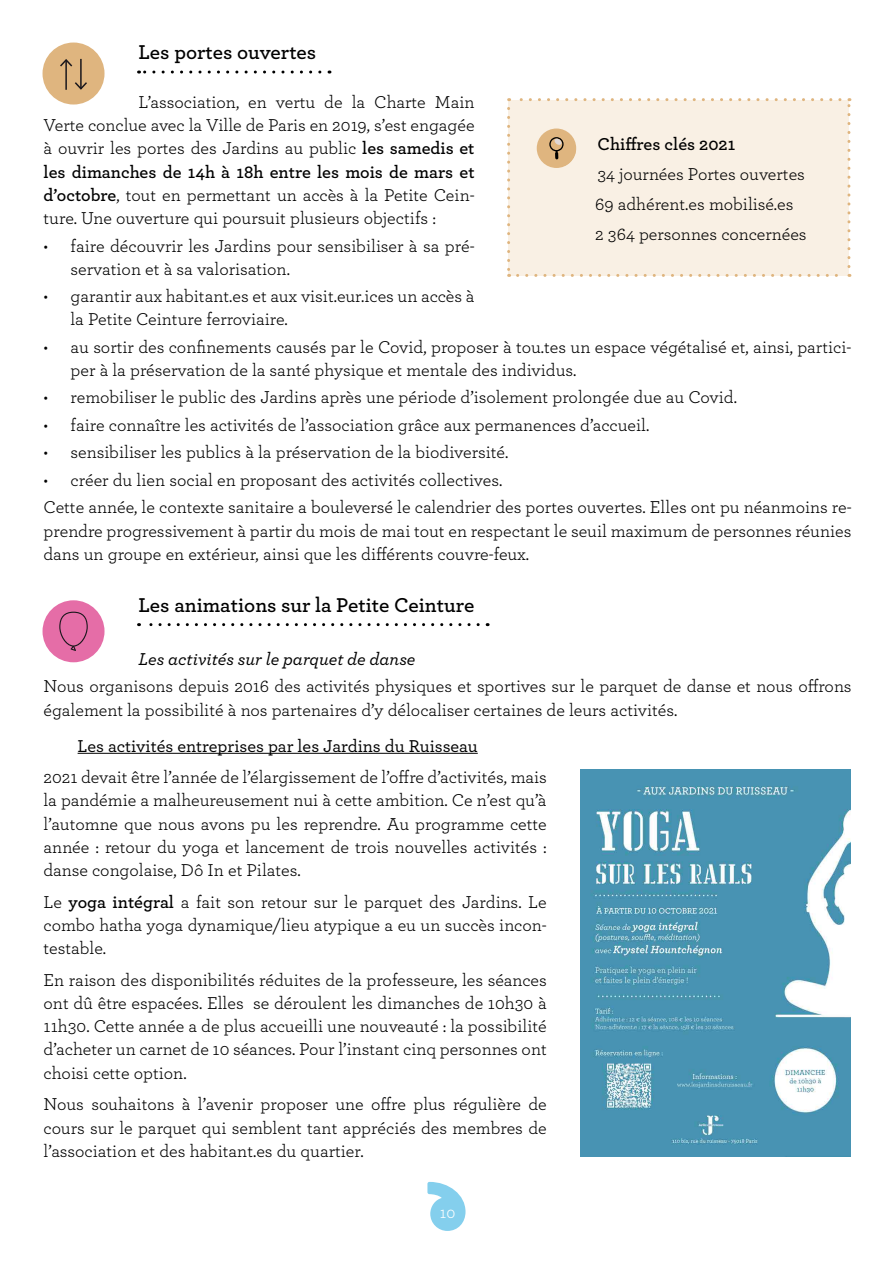
<style>
.page{position:relative;width:893px;height:1263px;background:#fff}
.page>*{position:absolute;margin:0;border:0;box-sizing:border-box;transform-origin:0 0}
.t1{font:600 21px "Archer Pro";color:#000}
.t2{font:18px/23.2px "Archer Pro";color:#000}
.t3{font:500 18px "Archer Pro";color:#000}
.t4{font:italic 500 18px "Archer Pro";color:#000}
.t5{font:600 18px "Archer Pro";color:#000}
.t6{font:16.5px "Archer Pro";color:#fff}
.s1{font-weight:600}
</style>
<div class="page">
<svg style="left:427px;top:1182px;width:38px;height:49px"></svg>
<div style="left:435px;top:1205px;width:25px;height:13px;background:#84cfed"></div>
<svg style="left:139px;top:71px;width:181px;height:3px"></svg>
<svg style="left:139px;top:623px;width:339px;height:3px"></svg>
<hr style="left:78px;top:753px;width:400px;height:1px;background:#000">
<div style="left:43px;top:600px;width:62px;height:62px;background:#e56da7;border-radius:50%"></div>
<svg style="left:59px;top:612px;width:29px;height:39px"></svg>
<div style="left:43px;top:43px;width:62px;height:62px;background:#dfb57f;border-radius:50%"></div>
<hr style="left:65px;top:60px;width:2px;height:30px;background:#1a171c">
<svg style="left:60px;top:59px;width:13px;height:9px"></svg>
<hr style="left:80px;top:59px;width:2px;height:30px;background:#1a171c">
<svg style="left:74px;top:81px;width:13px;height:9px"></svg>
<img style="left:581px;top:770px;width:269px;height:387px">
<div style="left:509px;top:100px;width:340px;height:175px;background:#f9f0e4"></div>
<svg style="left:507px;top:108px;width:3px;height:169px"></svg>
<svg style="left:518px;top:274px;width:332px;height:3px"></svg>
<svg style="left:847px;top:98px;width:3px;height:169px"></svg>
<svg style="left:509px;top:98px;width:331px;height:3px"></svg>
<div style="left:537px;top:129px;width:39px;height:39px;background:#dfb57f;border-radius:50%"></div>
<svg style="left:549px;top:137px;width:27px;height:29px"></svg>
<p class="t1" style="left:139px;top:37px;width:179px">Les portes ouvertes</p>
<p class="t2" style="left:44px;top:90px;width:433px;text-align:justify;text-indent:95px">L’association, en vertu de la Charte Main Verte conclue avec la Ville de Paris en 2019, s’est engagée à ouvrir les portes des Jardins au public <span class="s1">les samedis et les dimanches de 14h à 18h entre les mois de mars et d’octobre</span>, tout en permettant un accès à la Petite Cein&shy;ture. Une ouverture qui poursuit plusieurs objectifs :</p>
<p class="t2" style="left:71px;top:233px;width:405px;text-indent:-27px">• faire découvrir les Jardins pour sensibiliser à sa pré&shy;servation et à sa valorisation.</p>
<p class="t2" style="left:71px;top:284px;width:406px;text-indent:-27px">• garantir aux habitant.es et aux visit.eur.ices un accès à la Petite Ceinture ferroviaire.</p>
<p class="t2" style="left:71px;top:334px;width:782px;text-indent:-27px">• au sortir des confinements causés par le Covid, proposer à tou.tes un espace végétalisé et, ainsi, partici&shy;per à la préservation de la santé physique et mentale des individus.</p>
<p class="t2" style="left:44px;top:385px;width:695px">• remobiliser le public des Jardins après une période d’isolement prolongée due au Covid.</p>
<p class="t2" style="left:44px;top:412px;width:607px">• faire connaître les activités de l’association grâce aux permanences d’accueil.</p>
<p class="t2" style="left:44px;top:440px;width:466px">• sensibiliser les publics à la préservation de la biodiversité.</p>
<p class="t2" style="left:44px;top:465px;width:809px;line-height:27.5px">• créer du lien social en proposant des activités collectives.<br>Cette année, le contexte sanitaire a bouleversé le calendrier des portes ouvertes. Elles ont pu néanmoins re-</p>
<p class="t2" style="left:44px;top:518px;width:809px">prendre progressivement à partir du mois de mai tout en respectant le seuil maximum de personnes réunies dans un groupe en extérieur, ainsi que les différents couvre-feux.</p>
<p class="t1" style="left:139px;top:589px;width:337px">Les animations sur la Petite Ceinture</p>
<p class="t4" style="left:139px;top:646px;width:278px">Les activités sur le parquet de danse</p>
<p class="t2" style="left:44px;top:674px;width:809px">Nous organisons depuis 2016 des activités physiques et sportives sur le parquet de danse et nous offrons également la possibilité à nos partenaires d’y délocaliser certaines de leurs activités.</p>
<p class="t3" style="left:78px;top:732px;width:402px">Les activités entreprises par les Jardins du Ruisseau</p>
<p class="t2" style="left:44px;top:765px;width:505px;text-align:justify">2021 devait être l’année de l’élargissement de l’offre d’activités, mais la pandémie a malheureusement nui à cette ambition. Ce n’est qu’à l’automne que nous avons pu les reprendre. Au programme cette année : retour du yoga et lancement de trois nouvelles activités : danse congolaise, Dô In et Pilates.</p>
<p class="t2" style="left:44px;top:889px;width:505px;text-align:justify">Le <span class="s1">yoga intégral</span> a fait son retour sur le parquet des Jardins. Le combo hatha yoga dynamique/lieu atypique a eu un succès incon&shy;testable.</p>
<p class="t2" style="left:44px;top:967px;width:505px;text-align:justify">En raison des disponibilités réduites de la professeure, les séances ont dû être espacées. Elles se déroulent les dimanches de 10h30 à 11h30. Cette année a de plus accueilli une nouveauté : la possibilité d’acheter un carnet de 10 séances. Pour l’instant cinq personnes ont choisi cette option.</p>
<p class="t2" style="left:44px;top:1092px;width:505px;text-align:justify">Nous souhaitons à l’avenir proposer une offre plus régulière de cours sur le parquet qui semblent tant appréciés des membres de l’association et des habitant.es du quartier.</p>
<p class="t5" style="left:597px;top:130px;width:139px">Chiffres clés 2021</p>
<p class="t2" style="left:595px;top:158px;width:213px;line-height:30.2px">34 journées Portes ouvertes<br>69 adhérent.es mobilisé.es<br>2 364 personnes concernées</p>
<p class="t6" style="left:440px;top:1201px;width:17px">10</p>
</div>
